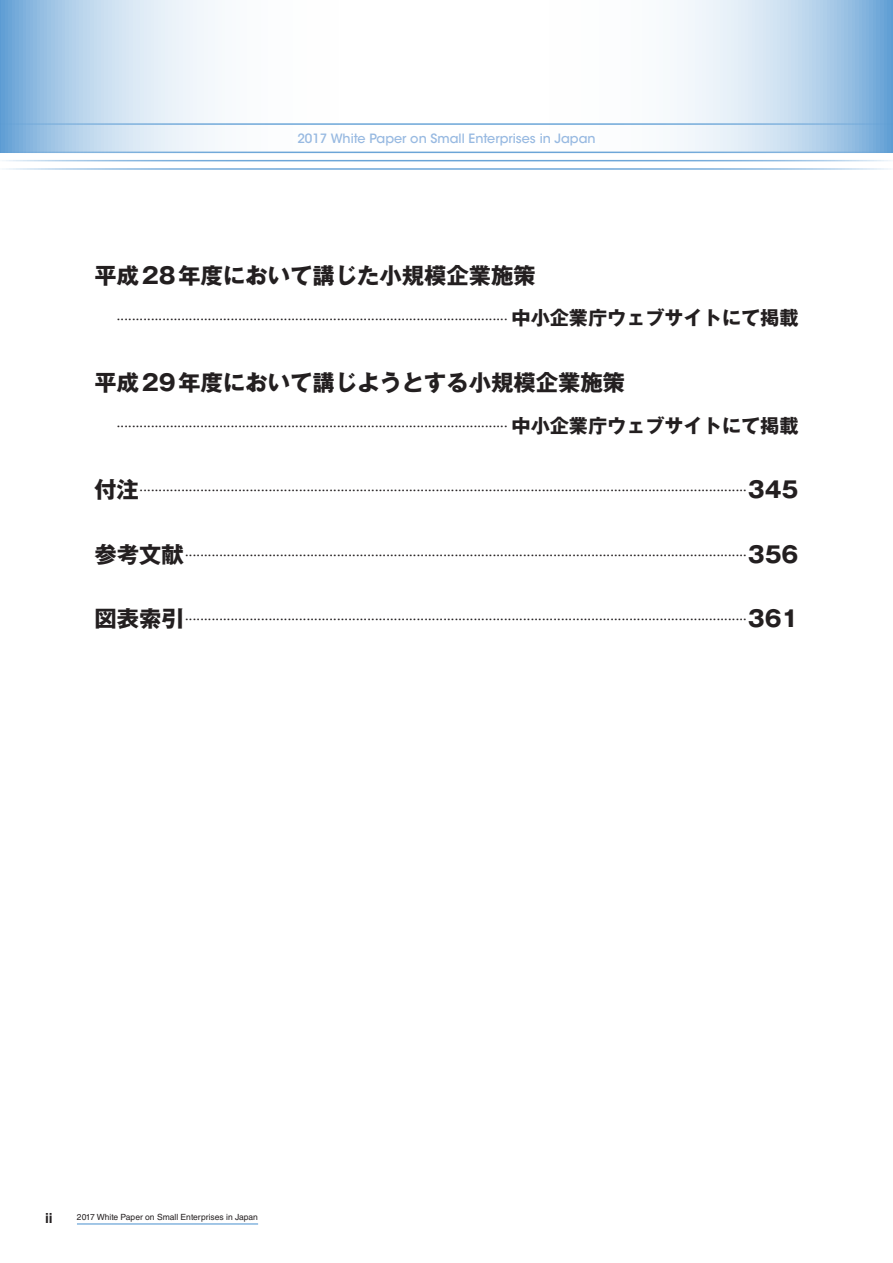
<style>
.page{position:relative;width:893px;height:1263px;background:#fff}
.page>*{position:absolute;margin:0;border:0;box-sizing:border-box;transform-origin:0 0}
.t1{font:700 22.35px "Gothic MB101 Pro";color:#231f20}
.t2{font:15.3px "Ryumin Pro";color:#231f20}
.t3{font:700 13.8px "Helvetica LT Std";color:#231f20}
.t4{font:500 12.75px "ITC Avant Garde Std";color:#97b9e1}
.t5{font:8.55px "Helvetica LT Std";color:#231f20}
.s1{font-family:"Gothic MB101 Pro";font-weight:700;font-size:19.2px}
.s2{font-family:"Gothic MB101 Pro";font-weight:700;font-size:22.35px}
</style>
<div class="page">
<hr style="left:77px;top:1223px;width:181px;height:1px;background:#5296d1">
<svg style="left:0;top:0;width:893px;height:152px"></svg>
<hr style="left:0;top:123px;width:892px;height:2px;background:#5296d1">
<hr style="left:0;top:160px;width:893px;height:1px;background:#5296d1">
<hr style="left:0;top:168px;width:893px;height:2px;background:#5296d1">
<hr style="left:0;top:152px;width:893px;height:1px;background:#5296d1">
<p class="t4" style="left:297px;top:131px;width:300px">2017 White Paper on Small Enterprises in Japan</p>
<h1 class="t1" style="left:94px;top:256px;width:443px">平成28年度において講じた小規模企業施策</h1>
<p class="t2" style="left:117px;top:302px;width:683px">....................................................................................................... <span class="s1">中小企業庁ウェブサイトにて掲載</span></p>
<h1 class="t1" style="left:94px;top:364px;width:532px">平成29年度において講じようとする小規模企業施策</h1>
<p class="t2" style="left:117px;top:409px;width:683px">....................................................................................................... <span class="s1">中小企業庁ウェブサイトにて掲載</span></p>
<p class="t2" style="left:94px;top:474px;width:706px"><span class="s2">付注</span> ................................................................................................................................................................<span class="s2">345</span></p>
<p class="t2" style="left:94px;top:538px;width:706px"><span class="s2">参考文献</span> ....................................................................................................................................................<span class="s2">356</span></p>
<p class="t2" style="left:94px;top:602px;width:706px"><span class="s2">図表索引</span> ....................................................................................................................................................<span class="s2">361</span></p>
<p class="t3" style="left:45px;top:1209px;width:9px">ii</p>
<p class="t5" style="left:77px;top:1212px;width:183px">2017 White Paper on Small Enterprises in Japan</p>
</div>
